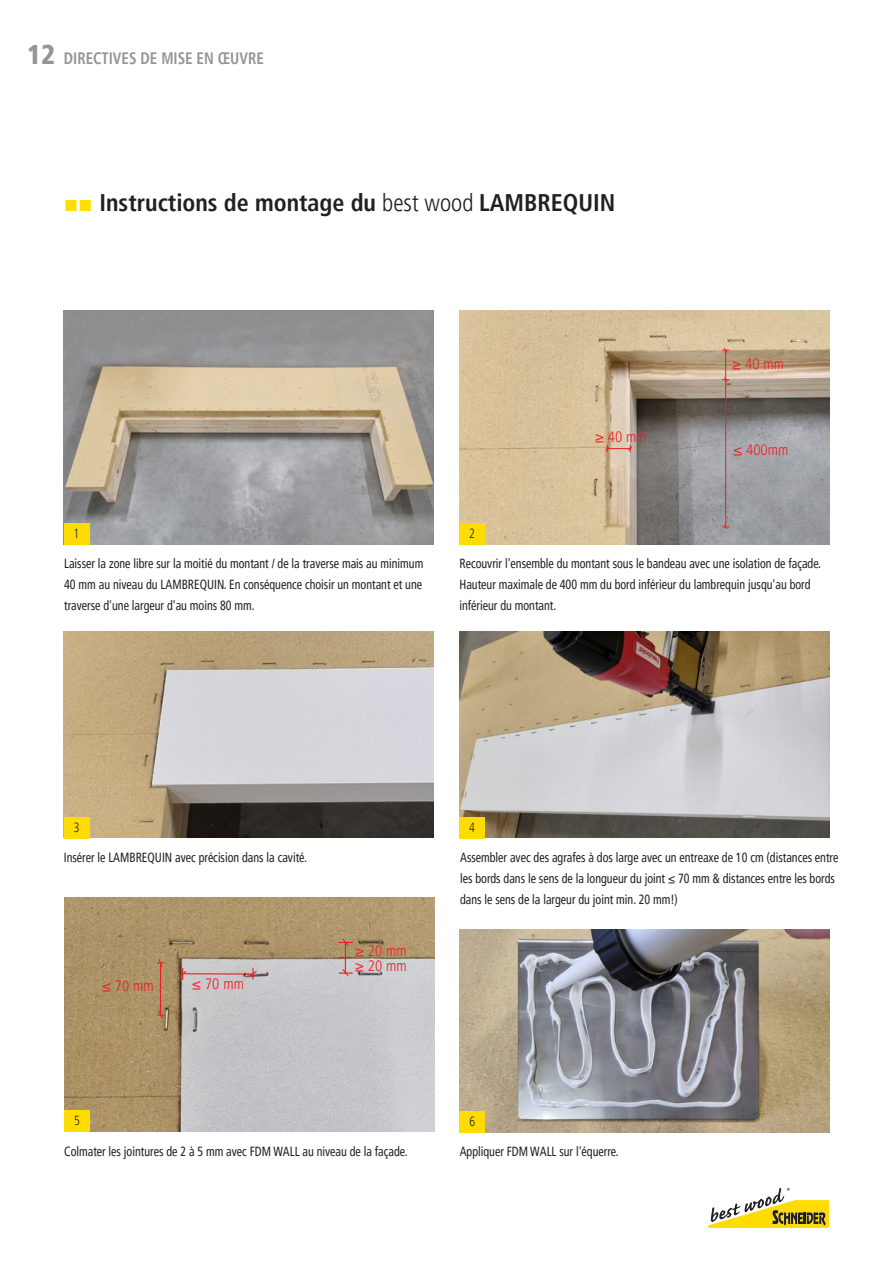
<style>
.page{position:relative;width:893px;height:1263px;background:#fff}
.page>*{position:absolute;margin:0;border:0;box-sizing:border-box;transform-origin:0 0}
.t1{font:700 condensed 24px "Frutiger LT Pro";color:#231f20}
.t2{font:700 condensed 16.5px "Frutiger LT Pro";color:#939598;scale:.91 1}
._06_Terminsachen_Fre{font:300 condensed 15px "Frutiger LT Pro";color:#ee1d23}
.t3{font:condensed 13.2px/21px "Frutiger LT Pro";color:#231f20;scale:.91 1}
.t4{font:300 condensed 13.2px "Frutiger LT Pro";color:#231f20;scale:.91 1}
.s1{font-weight:900;font-size:27px}
.s2{font-family:"Arial";font-stretch:normal;color:#ffdd01}
.s3{font-weight:300}
.s4{font-weight:400}
</style>
<div class="page">
<svg style="left:708px;top:1188px;width:121px;height:40px"></svg>
<img style="left:64px;top:310px;width:370px;height:234px">
<img style="left:459px;top:631px;width:370px;height:207px">
<img style="left:64px;top:631px;width:370px;height:207px">
<img style="left:459px;top:310px;width:370px;height:234px">
<div style="left:459px;top:523px;width:26px;height:21px;background:#ffdc01"></div>
<img style="left:460px;top:929px;width:370px;height:203px">
<img style="left:64px;top:897px;width:370px;height:234px">
<div style="left:64px;top:1110px;width:26px;height:21px;background:#ffdc01"></div>
<div style="left:460px;top:1111px;width:25px;height:21px;background:#ffdc01"></div>
<div style="left:64px;top:523px;width:25px;height:21px;background:#ffdc01"></div>
<div style="left:459px;top:817px;width:26px;height:21px;background:#ffdc01"></div>
<div style="left:64px;top:817px;width:25px;height:21px;background:#ffdc01"></div>
<svg style="left:605px;top:445px;width:28px;height:7px"></svg>
<hr style="left:725px;top:350px;width:1px;height:177px;background:#ee1d23">
<svg style="left:722px;top:347px;width:7px;height:6px"></svg>
<svg style="left:722px;top:376px;width:7px;height:7px"></svg>
<hr style="left:160px;top:963px;width:1px;height:51px;background:#ee1d23">
<svg style="left:157px;top:958px;width:7px;height:11px"></svg>
<svg style="left:157px;top:1009px;width:7px;height:11px"></svg>
<hr style="left:182px;top:973px;width:71px;height:1px;background:#ee1d23">
<svg style="left:248px;top:968px;width:10px;height:11px"></svg>
<svg style="left:178px;top:968px;width:10px;height:12px"></svg>
<hr style="left:345px;top:943px;width:1px;height:31px;background:#ee1d23">
<svg style="left:339px;top:937px;width:14px;height:10px"></svg>
<svg style="left:339px;top:968px;width:14px;height:9px"></svg>
<svg style="left:338px;top:957px;width:14px;height:1px"></svg>
<svg style="left:722px;top:524px;width:7px;height:6px"></svg>
<p class="t2" style="left:27px;top:48px;width:262px"><span class="s1">12</span> DIRECTIVES DE MISE EN ŒUVRE</p>
<p class="t1" style="left:64px;top:188px;width:553px"><span class="s2">■■</span> Instructions de montage du <span class="s3">best wood</span> LAMBREQUIN</p>
<p class="t4" style="left:74px;top:526px;width:8px">1</p>
<p class="t4" style="left:469px;top:526px;width:8px">2</p>
<p class="_06_Terminsachen_Fre" style="left:595px;top:428px;width:53px">≥ 40 mm</p>
<p class="_06_Terminsachen_Fre" style="left:732px;top:355px;width:53px">≥ 40 mm</p>
<p class="_06_Terminsachen_Fre" style="left:733px;top:441px;width:57px">≤ 400mm</p>
<p class="t3" style="left:64px;top:553px;width:396px;text-align:justify">Laisser la zone libre sur la moitié du montant / de la traverse mais au minimum 40 mm au niveau du LAMBREQUIN. En conséquence choisir un montant et une traverse d'une largeur d'au moins 80 mm.</p>
<p class="t3" style="left:459px;top:553px;width:399px">Recouvrir l'ensemble du montant sous le bandeau avec une isolation de façade.<br>Hauteur maximale de 400 mm du bord inférieur du lambrequin jusqu'au bord inférieur du montant.</p>
<p class="t4" style="left:74px;top:820px;width:8px">3</p>
<p class="t4" style="left:469px;top:820px;width:8px">4</p>
<p class="t3" style="left:64px;top:847px;width:269px">Insérer le LAMBREQUIN avec précision dans la cavité.</p>
<p class="t3" style="left:460px;top:847px;width:417px">Assembler avec des agrafes à dos large avec un entreaxe de 10 cm (distances entre les bords dans le sens de la longueur du joint ≤ 70 mm &amp; distances entre les bords dans le sens de la largeur du joint min. 20 mm!)</p>
<p class="_06_Terminsachen_Fre" style="left:102px;top:977px;width:53px"><span class="s4">≤</span> 70 mm</p>
<p class="_06_Terminsachen_Fre" style="left:192px;top:975px;width:53px"><span class="s4">≤</span> 70 mm</p>
<p class="_06_Terminsachen_Fre" style="left:355px;top:942px;width:53px">≥ 20 mm</p>
<p class="_06_Terminsachen_Fre" style="left:355px;top:957px;width:53px">≥ 20 mm</p>
<p class="t4" style="left:74px;top:1113px;width:8px">5</p>
<p class="t4" style="left:470px;top:1114px;width:8px">6</p>
<p class="t3" style="left:64px;top:1141px;width:379px">Colmater les jointures de 2 à 5 mm avec FDM WALL au niveau de la façade.</p>
<p class="t3" style="left:460px;top:1141px;width:176px">Appliquer FDM WALL sur l'équerre.</p>
</div>
